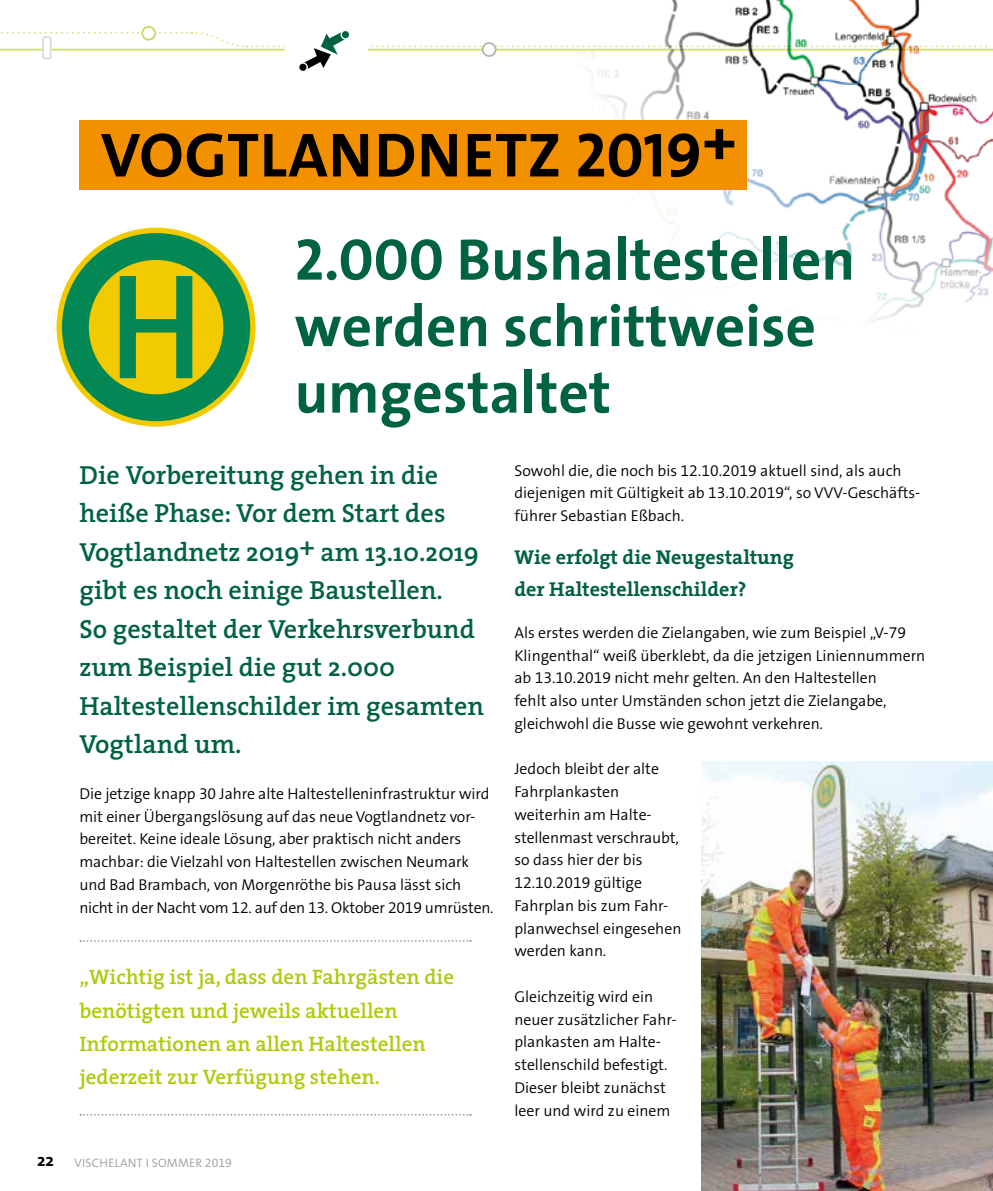
<style>
.page{position:relative;width:993px;height:1191px;background:#fff}
.page>*{position:absolute;margin:0;border:0;box-sizing:border-box;transform-origin:0 0}
.t1{font:62.82px "The Sans LP7 Bld";letter-spacing:.015em;color:#000}
.t2{font:700 59.15px/66.5px "The Sans";color:#006243}
.t3{font:600 26.25px/38.5px "The Serif";color:#006243}
.t4{font:600 21px/33.2px "The Serif";color:#afca0b}
.t5{font:700 20.12px/31.5px "The Serif";color:#006243}
.t6{font:15.75px/22.8px "The Sans LP4 Se Lig";color:#000}
.t7{font:12.25px "The Sans LP4 Se Lig";letter-spacing:.015em;color:#9d9d9c}
.s1{font-family:"The Sans LP7 Bld";font-weight:400}
.s2{font-family:"The Sans";font-weight:700;font-size:17.5px;color:#000}
</style>
<div class="page">
<img style="left:598px;top:0;width:322px;height:74px">
<div style="left:141px;top:26px;width:15px;height:15px;border:2px solid #c9d85d;border-radius:50%"></div>
<div style="left:79px;top:120px;width:667px;height:70px;background:#f39000"></div>
<svg style="left:80px;top:940px;width:391px;height:1px"></svg>
<svg style="left:80px;top:1114px;width:391px;height:1px"></svg>
<svg style="left:0;top:29px;width:993px;height:44px"></svg>
<div style="left:57px;top:228px;width:198px;height:198px;background:#f1ca00;border-radius:50%"></div>
<div style="left:62px;top:233px;width:188px;height:188px;background:#038755;border-radius:50%"></div>
<div style="left:89px;top:260px;width:134px;height:134px;background:#f1ca00;border-radius:50%"></div>
<svg style="left:120px;top:276px;width:72px;height:102px"></svg>
<img style="left:701px;top:761px;width:291px;height:430px">
<h1 class="t1" style="left:101px;top:115px;width:637px">VOGTLANDNETZ 2019+</h1>
<h2 class="t2" style="left:294px;top:225px;width:562px"><span class="s1">2.000</span> Bushaltestellen werden schrittweise umgestaltet</h2>
<h3 class="t3" style="left:79px;top:455px;width:406px">Die Vorbereitung gehen in die heiße Phase: Vor dem Start des<br>Vogtlandnetz 2019+ am 13.10.2019 gibt es noch einige Baustellen.<br>So gestaltet der Verkehrsverbund zum Beispiel die gut 2.000<br>Haltestellenschilder im gesamten<br>Vogtland um.</h3>
<p class="t6" style="left:79px;top:782px;width:415px">Die jetzige knapp 30 Jahre alte Haltestelleninfrastruktur wird mit einer Übergangslösung auf das neue Vogtlandnetz vor&shy;bereitet. Keine ideale Lösung, aber praktisch nicht anders machbar: die Vielzahl von Haltestellen zwischen Neumark und Bad Brambach, von Morgenröthe bis Pausa lässt sich nicht in der Nacht vom 12. auf den 13. Oktober 2019 umrüsten.</p>
<h3 class="t4" style="left:79px;top:960px;width:376px">„Wichtig ist ja, dass den Fahrgästen die benötigten und jeweils aktuellen Informationen an allen Haltestellen jederzeit zur Verfügung stehen.</h3>
<p class="t7" style="left:37px;top:1154px;width:196px"><span class="s2">22</span> VISCHELANT I SOMMER 2019</p>
<p class="t6" style="left:514px;top:459px;width:407px">Sowohl die, die noch bis 12.10.2019 aktuell sind, als auch diejenigen mit Gültigkeit ab 13.10.2019“, so VVV-Geschäfts&shy;führer Sebastian Eßbach.</p>
<p class="t5" style="left:514px;top:541px;width:281px">Wie erfolgt die Neugestaltung der Haltestellenschilder?</p>
<p class="t6" style="left:514px;top:621px;width:412px">Als erstes werden die Zielangaben, wie zum Beispiel „V-79<br>Klingenthal“ weiß überklebt, da die jetzigen Liniennummern ab 13.10.2019 nicht mehr gelten. An den Haltestellen<br>fehlt also unter Umständen schon jetzt die Zielangabe, gleichwohl die Busse wie gewohnt verkehren.</p>
<p class="t6" style="left:514px;top:757px;width:168px">Jedoch bleibt der alte<br>Fahrplankasten weiterhin am Halte&shy;stellenmast verschraubt, so dass hier der bis<br>12.10.2019 gültige<br>Fahrplan bis zum Fahr&shy;planwechsel eingesehen werden kann.</p>
<p class="t6" style="left:514px;top:985px;width:164px">Gleichzeitig wird ein neuer zusätzlicher Fahr&shy;plankasten am Halte&shy;stellenschild befestigt.<br>Dieser bleibt zunächst leer und wird zu einem</p>
</div>
